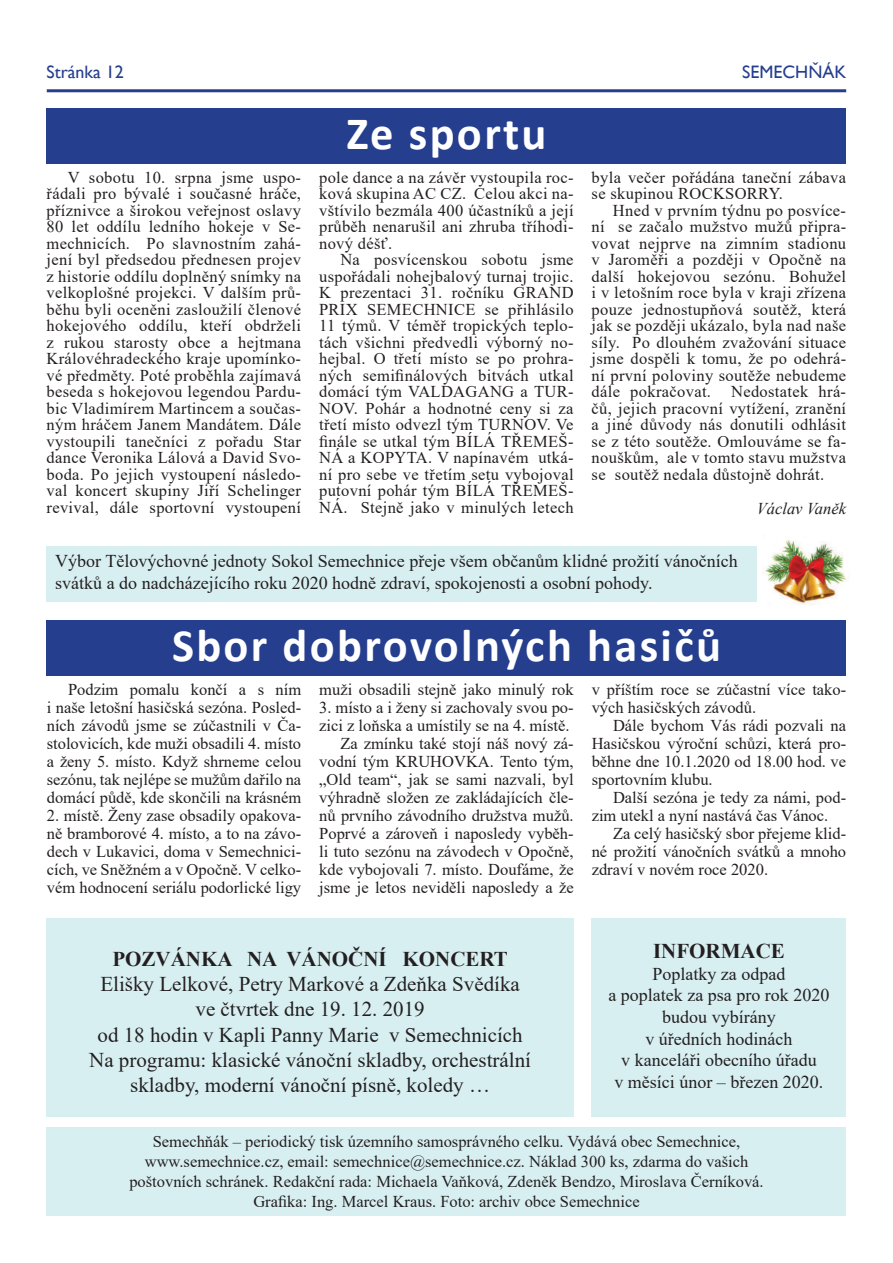
<style>
.page{position:relative;width:893px;height:1263px;background:#fff}
.page>*{position:absolute;margin:0;border:0;box-sizing:border-box;transform-origin:0 0}
.t1{font:700 46.5px "Calibri";letter-spacing:.05em;color:#fff}
.t2{font:21px/25.2px "Times New Roman";color:#231f20;text-align:center}
.t3{font:700 21px "Times New Roman";color:#231f20}
.t4{font:18px/21.6px "Times New Roman";color:#231f20}
.t5{font:18px "Gill Sans";color:#253f8e}
.t6{font:16.5px/16.5px "Times New Roman";color:#231f20;text-align:justify}
.t7{font:16.5px/16.5px "Times New Roman";letter-spacing:.02em;color:#231f20}
.t8{font:italic 16.5px "Times New Roman";color:#231f20}
</style>
<div class="page">
<hr style="left:47px;top:89px;width:799px;height:3px;background:#253f8e">
<div style="left:47px;top:620px;width:799px;height:56px;background:#253f8e"></div>
<div style="left:47px;top:108px;width:799px;height:55px;background:#253f8e"></div>
<div style="left:47px;top:1127px;width:799px;height:89px;background:#d8eff2"></div>
<div style="left:47px;top:546px;width:710px;height:56px;background:#d8eff2"></div>
<div style="left:47px;top:918px;width:527px;height:198px;background:#d8eff2"></div>
<div style="left:592px;top:918px;width:254px;height:198px;background:#d8eff2"></div>
<img style="left:765px;top:539px;width:83px;height:66px">
<p class="t5" style="left:47px;top:61px;width:79px">STRÁNKA 12</p>
<p class="t5" style="left:742px;top:62px;width:106px">SEMECHŇÁK</p>
<h1 class="t1" style="left:346px;top:100px;width:202px">Ze sportu</h1>
<p class="t6" style="left:47px;top:168px;width:256px;text-indent:21px">V sobotu 10. srpna jsme uspo&shy;řádali pro bývalé i současné hráče, příznivce a širokou veřejnost oslavy 80 let oddílu ledního hokeje v Se&shy;mechnicích. Po slavnostním zahá&shy;jení byl předsedou přednesen projev z historie oddílu doplněný snímky na velkoplošné projekci. V dalším prů&shy;běhu byli oceněni zasloužilí členové hokejového oddílu, kteří obdrželi z rukou starosty obce a hejtmana Královéhradeckého kraje upomínko&shy;vé předměty. Poté proběhla zajímavá beseda s hokejovou legendou Pardu&shy;bic Vladimírem Martincem a součas&shy;ným hráčem Janem Mandátem. Dále vystoupili tanečníci z pořadu Star dance Veronika Lálová a David Svo&shy;boda. Po jejich vystoupení následo&shy;val koncert skupiny Jiří Schelinger revival, dále sportovní vystoupení</p>
<p class="t6" style="left:319px;top:168px;width:256px">pole dance a na závěr vystoupila roc&shy;ková skupina AC CZ. Celou akci na&shy;vštívilo bezmála 400 účastníků a její průběh nenarušil ani zhruba tříhodi&shy;nový déšť.</p>
<p class="t6" style="left:319px;top:251px;width:256px;text-indent:21px">Na posvícenskou sobotu jsme uspořádali nohejbalový turnaj trojic.<br>K prezentaci 31. ročníku GRAND PRIX SEMECHNICE se přihlásilo 11 týmů. V téměř tropických teplo&shy;tách všichni předvedli výborný no&shy;hejbal. O třetí místo se po prohra&shy;ných semifinálových bitvách utkal domácí tým VALDAGANG a TUR-NOV. Pohár a hodnotné ceny si za třetí místo odvezl tým TURNOV. Ve finále se utkal tým BÍLÁ TŘEMEŠ-NÁ a KOPYTA. V napínavém utká&shy;ní pro sebe ve třetím setu vybojoval putovní pohár tým BÍLÁ TŘEMEŠ-NÁ. Stejně jako v minulých letech</p>
<p class="t7" style="left:592px;top:168px;width:256px">byla večer pořádána taneční zábava se skupinou ROCKSORRY.</p>
<p class="t6" style="left:592px;top:201px;width:256px;text-indent:21px">Hned v prvním týdnu po posvíce&shy;ní se začalo mužstvo mužů připra&shy;vovat nejprve na zimním stadionu v Jaroměři a později v Opočně na další hokejovou sezónu. Bohužel i v letošním roce byla v kraji zřízena pouze jednostupňová soutěž, která jak se později ukázalo, byla nad naše síly. Po dlouhém zvažování situace jsme dospěli k tomu, že po odehrá&shy;ní první poloviny soutěže nebudeme dále pokračovat. Nedostatek hrá&shy;čů, jejich pracovní vytížení, zranění a jiné důvody nás donutili odhlásit se z této soutěže. Omlouváme se fa&shy;nouškům, ale v tomto stavu mužstva se soutěž nedala důstojně dohrát.</p>
<p class="t8" style="left:757px;top:497px;width:91px">Václav Vaněk</p>
<p class="t4" style="left:55px;top:550px;width:684px">Výbor Tělovýchovné jednoty Sokol Semechnice přeje všem občanům klidné prožití vánočních svátků a do nadcházejícího roku 2020 hodně zdraví, spokojenosti a osobní pohody.</p>
<h1 class="t1" style="left:172px;top:613px;width:551px">Sbor dobrovolných hasičů</h1>
<p class="t6" style="left:47px;top:680px;width:256px;line-height:18px;text-indent:21px">Podzim pomalu končí a s ním i naše letošní hasičská sezóna. Posled&shy;ních závodů jsme se zúčastnili v Ča&shy;stolovicích, kde muži obsadili 4. místo a ženy 5. místo. Když shrneme celou sezónu, tak nejlépe se mužům dařilo na domácí půdě, kde skončili na krásném</p>
<p class="t6" style="left:47px;top:806px;width:256px;line-height:18px">2. místě. Ženy zase obsadily opakova&shy;ně bramborové 4. místo, a to na závo&shy;dech v Lukavici, doma v Semechnici&shy;cích, ve Sněžném a v Opočně. V celko&shy;vém hodnocení seriálu podorlické ligy</p>
<p class="t6" style="left:319px;top:681px;width:256px">muži obsadili stejně jako minulý rok</p>
<p class="t6" style="left:319px;top:698px;width:256px;line-height:18px;text-align:right">3. místo a i ženy si zachovaly svou po&shy;zici z loňska a umístily se na 4. místě.<br>Za zmínku také stojí náš nový zá&shy;vodní tým KRUHOVKA. Tento tým, „Old team“, jak se sami nazvali, byl výhradně složen ze zakládajících čle&shy;nů prvního závodního družstva mužů.<br>Poprvé a zároveň i naposledy vyběh&shy;li tuto sezónu na závodech v Opočně, kde vybojovali 7. místo. Doufáme, že jsme je letos neviděli naposledy a že</p>
<p class="t6" style="left:592px;top:680px;width:256px;line-height:18px">v příštím roce se zúčastní více tako&shy;vých hasičských závodů.</p>
<p class="t6" style="left:592px;top:716px;width:256px;line-height:18px;text-indent:21px">Dále bychom Vás rádi pozvali na Hasičskou výroční schůzi, která pro&shy;běhne dne 10.1.2020 od 18.00 hod. ve sportovním klubu.</p>
<p class="t6" style="left:592px;top:788px;width:256px;line-height:18px;text-indent:21px">Další sezóna je tedy za námi, pod&shy;zim utekl a nyní nastává čas Vánoc.</p>
<p class="t6" style="left:592px;top:824px;width:256px;line-height:18px;text-indent:21px">Za celý hasičský sbor přejeme klid&shy;né prožití vánočních svátků a mnoho zdraví v novém roce 2020.</p>
<p class="t3" style="left:112px;top:944px;width:397px">POZVÁNKA NA VÁNOČNÍ KONCERT</p>
<p class="t2" style="left:89px;top:971px;width:443px">Elišky Lelkové, Petry Markové a Zdeňka Svědíka ve čtvrtek dne 19. 12. 2019<br>od 18 hodin v Kapli Panny Marie v Semechnicích Na programu: klasické vánoční skladby, orchestrální skladby, moderní vánoční písně, koledy …</p>
<p class="t3" style="left:653px;top:936px;width:133px">INFORMACE</p>
<p class="t4" style="left:608px;top:962px;width:222px;text-align:center">Poplatky za odpad<br>a poplatek za psa pro rok 2020 budou vybírány<br>v úředních hodinách<br>v kanceláři obecního úřadu<br>v měsíci únor – březen 2020.</p>
<p class="t6" style="left:129px;top:1131px;width:636px;line-height:19.8px;text-align:center">Semechňák – periodický tisk územního samosprávného celku. Vydává obec Semechnice, www.semechnice.cz, email: semechnice@semechnice.cz. Náklad 300 ks, zdarma do vašich poštovních schránek. Redakční rada: Michaela Vaňková, Zdeněk Bendzo, Miroslava Černíková.<br>Grafika: Ing. Marcel Kraus. Foto: archiv obce Semechnice</p>
</div>
